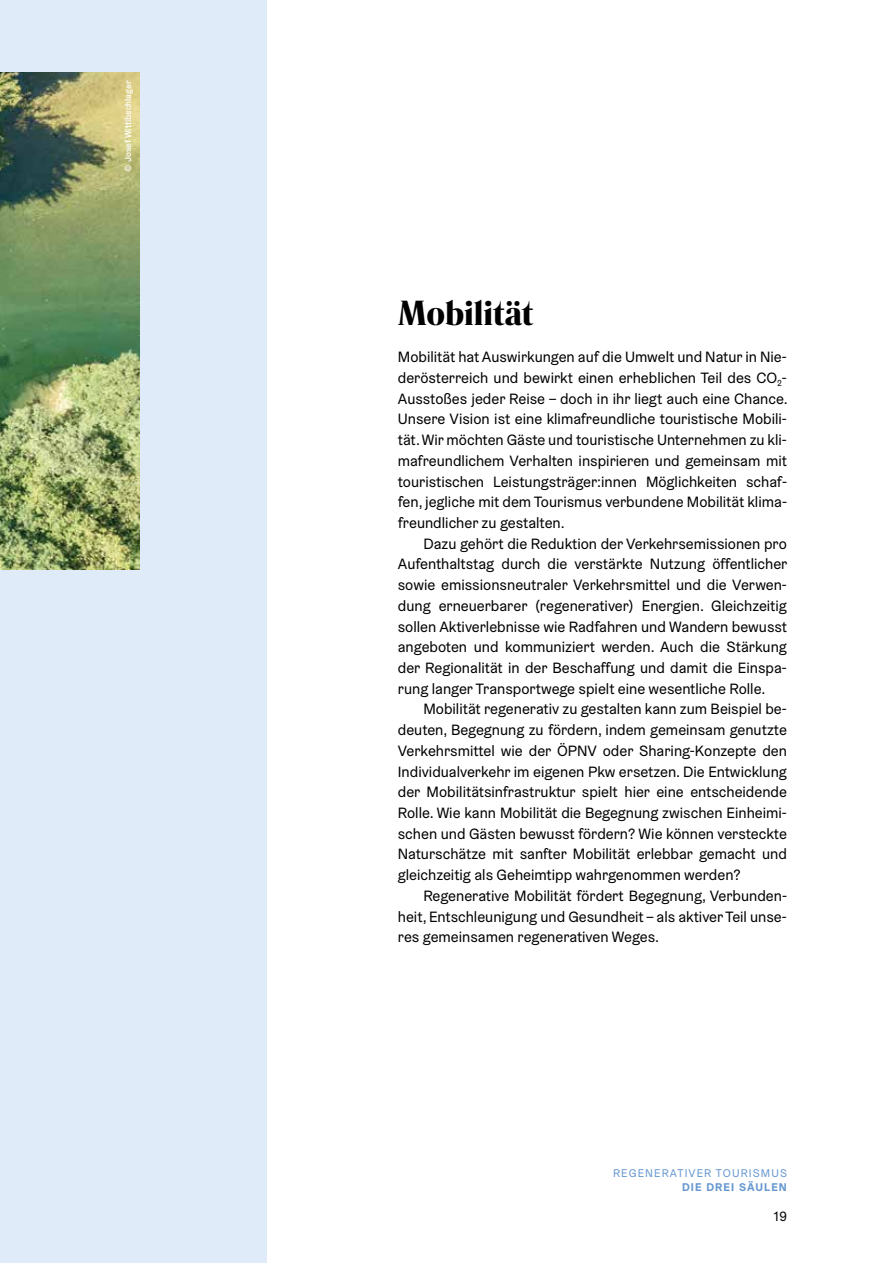
<style>
.page{position:relative;width:893px;height:1263px;background:#fff}
.page>*{position:absolute;margin:0;border:0;box-sizing:border-box;transform-origin:0 0}
.t1{font:900 33px "Rando Display";letter-spacing:-.005em;color:#000}
.t2{font:15px/20.7px "Graebenbach";color:#000;text-align:justify}
.t3{font:13.5px "Graebenbach";color:#000}
.t4{font:11.25px "Graebenbach";letter-spacing:.1em;color:#6698d1}
.t5{font:700 11.25px "Graebenbach";letter-spacing:.1em;color:#6698d1}
.t6{font:500 9px "Graebenbach";color:#fff}
</style>
<div class="page">
<div style="left:0;top:0;width:267px;height:1263px;background:#dfebf9"></div>
<img style="left:0;top:72px;width:140px;height:497px">
<p class="t6" style="left:123px;top:172px;width:93px;rotate:-90deg">© Josef Wittibschlager</p>
<h1 class="t1" style="left:398px;top:289px;width:137px">Mobilität</h1>
<p class="t2" style="left:398px;top:346px;width:391px">Mobilität hat Auswirkungen auf die Umwelt und Natur in Nie&shy;derösterreich und bewirkt einen erheblichen Teil des CO<sub>2</sub>- Ausstoßes jeder Reise – doch in ihr liegt auch eine Chance.<br>Unsere Vision ist eine klimafreundliche touristische Mobili&shy;tät. Wir möchten Gäste und touristische Unternehmen zu kli&shy;mafreundlichem Verhalten inspirieren und gemeinsam mit touristischen Leistungsträger:innen Möglichkeiten schaf&shy;fen, jegliche mit dem Tourismus verbundene Mobilität klima&shy;freundlicher zu gestalten.</p>
<p class="t2" style="left:398px;top:533px;width:391px;text-indent:26px">Dazu gehört die Reduktion der Verkehrsemissionen pro Aufenthaltstag durch die verstärkte Nutzung öffentlicher sowie emissionsneutraler Verkehrsmittel und die Verwen&shy;dung erneuerbarer (regenerativer) Energien. Gleichzeitig sollen Aktiverlebnisse wie Radfahren und Wandern bewusst angeboten und kommuniziert werden. Auch die Stärkung der Regionalität in der Beschaffung und damit die Einspa&shy;rung langer Transportwege spielt eine wesentliche Rolle.</p>
<p class="t2" style="left:398px;top:699px;width:391px;text-indent:26px">Mobilität regenerativ zu gestalten kann zum Beispiel be&shy;deuten, Begegnung zu fördern, indem gemeinsam genutzte Verkehrsmittel wie der ÖPNV oder Sharing-Konzepte den Individualverkehr im eigenen Pkw ersetzen. Die Entwicklung der Mobilitätsinfrastruktur spielt hier eine entscheidende Rolle. Wie kann Mobilität die Begegnung zwischen Einheimi&shy;schen und Gästen bewusst fördern? Wie können versteckte Naturschätze mit sanfter Mobilität erlebbar gemacht und gleichzeitig als Geheimtipp wahrgenommen werden?</p>
<p class="t2" style="left:398px;top:885px;width:391px;text-indent:26px">Regenerative Mobilität fördert Begegnung, Verbunden&shy;heit, Entschleunigung und Gesundheit – als aktiver Teil unse&shy;res gemeinsamen regenerativen Weges.</p>
<p class="t4" style="left:613px;top:1166px;width:175px">REGENERATIVER TOURISMUS</p>
<p class="t5" style="left:682px;top:1179px;width:106px">DIE DREI SÄULEN</p>
<p class="t3" style="left:774px;top:1208px;width:15px">19</p>
</div>
